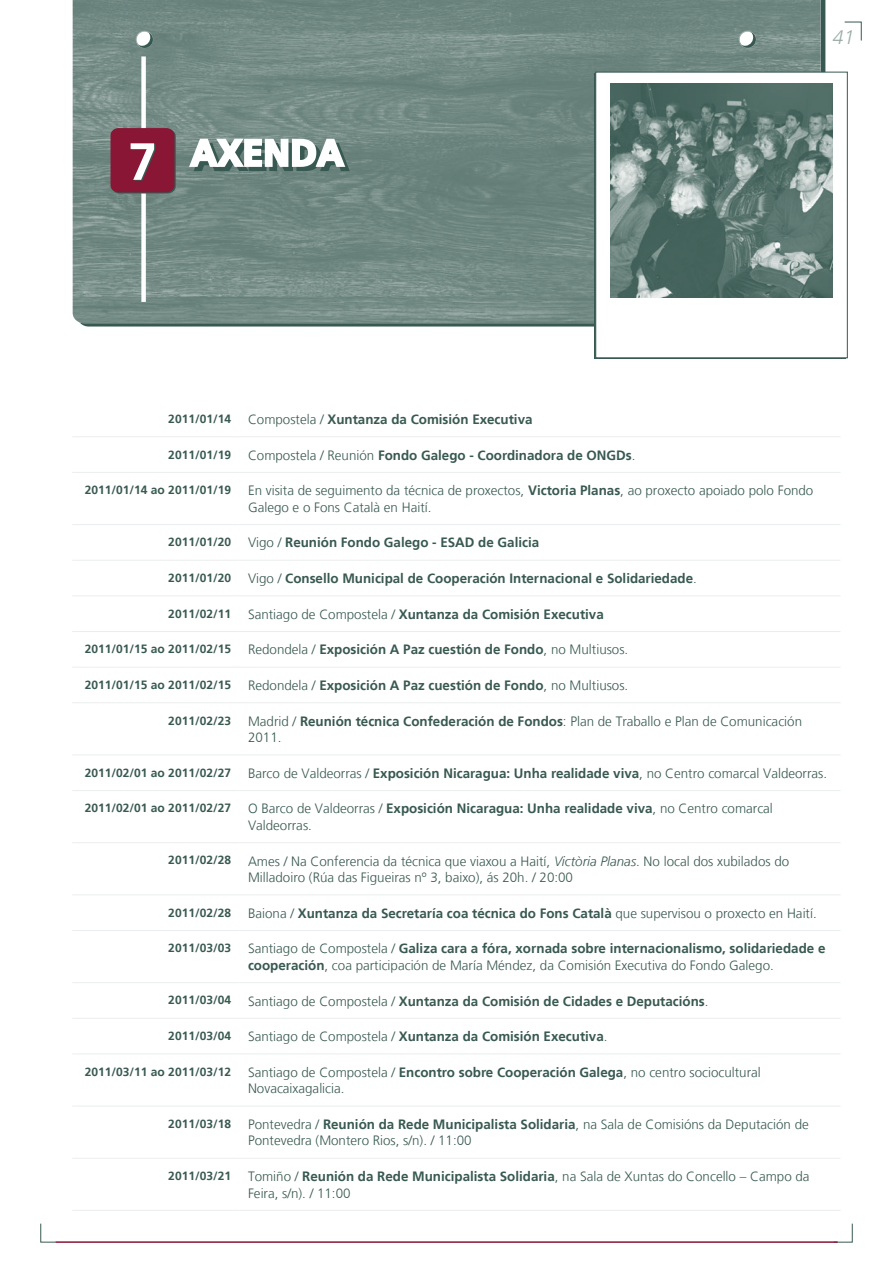
<style>
.page{position:relative;width:893px;height:1263px;background:#fff}
.page>*{position:absolute;margin:0;border:0;box-sizing:border-box;transform-origin:0 0}
.t1{font:700 36px "Frutiger";color:#fff}
.t2{font:italic 300 19.5px "Frutiger";color:#9baca8}
.t3{font:300 13.5px/16.5px "Frutiger";color:#385951}
.t4{font:700 13.5px "Frutiger";color:#385951}
.t5{font:700 12px "Frutiger";color:#385951}
.s1{font-size:52.35px}
.s2{color:#385951}
.s3{font-weight:300}
.s4{font-weight:700}
.s5{font-style:italic}
</style>
<div class="page">
<svg style="left:40px;top:1223px;width:15px;height:20px"></svg>
<svg style="left:838px;top:1223px;width:15px;height:20px"></svg>
<hr style="left:55px;top:1241px;width:783px;height:2px;background:#891635">
<svg style="left:844px;top:21px;width:18px;height:20px"></svg>
<img style="left:73px;top:0;width:748px;height:323px">
<div style="left:136px;top:31px;width:17px;height:17px;border:1px solid #9baca8;border-radius:50%"></div>
<svg style="left:138px;top:32px;width:15px;height:16px"></svg>
<div style="left:141px;top:56px;width:5px;height:246px;background:#fff"></div>
<div style="left:739px;top:31px;width:17px;height:17px;border:1px solid #9baca8;border-radius:50%"></div>
<svg style="left:741px;top:32px;width:15px;height:16px"></svg>
<svg style="left:187px;top:127px;width:165px;height:49px"></svg>
<div style="left:111px;top:128px;width:65px;height:65px;background:#891635"></div>
<hr style="left:72px;top:436px;width:168px;height:1px;background:#ebeeee">
<hr style="left:240px;top:436px;width:600px;height:1px;background:#ebeeee">
<hr style="left:72px;top:472px;width:168px;height:1px;background:#ebeeee">
<hr style="left:240px;top:472px;width:600px;height:1px;background:#ebeeee">
<hr style="left:72px;top:524px;width:168px;height:1px;background:#ebeeee">
<hr style="left:240px;top:524px;width:600px;height:1px;background:#ebeeee">
<hr style="left:72px;top:560px;width:168px;height:1px;background:#ebeeee">
<hr style="left:240px;top:560px;width:600px;height:1px;background:#ebeeee">
<hr style="left:72px;top:595px;width:168px;height:1px;background:#ebeeee">
<hr style="left:240px;top:595px;width:600px;height:1px;background:#ebeeee">
<hr style="left:72px;top:631px;width:168px;height:1px;background:#ebeeee">
<hr style="left:240px;top:631px;width:600px;height:1px;background:#ebeeee">
<hr style="left:72px;top:667px;width:168px;height:1px;background:#ebeeee">
<hr style="left:240px;top:667px;width:600px;height:1px;background:#ebeeee">
<hr style="left:72px;top:702px;width:168px;height:1px;background:#ebeeee">
<hr style="left:240px;top:702px;width:600px;height:1px;background:#ebeeee">
<hr style="left:72px;top:754px;width:168px;height:1px;background:#ebeeee">
<hr style="left:240px;top:754px;width:600px;height:1px;background:#ebeeee">
<hr style="left:72px;top:790px;width:168px;height:1px;background:#ebeeee">
<hr style="left:240px;top:790px;width:600px;height:1px;background:#ebeeee">
<hr style="left:72px;top:842px;width:168px;height:1px;background:#ebeeee">
<hr style="left:240px;top:842px;width:600px;height:1px;background:#ebeeee">
<hr style="left:72px;top:894px;width:168px;height:1px;background:#ebeeee">
<hr style="left:240px;top:894px;width:600px;height:1px;background:#ebeeee">
<hr style="left:72px;top:930px;width:168px;height:1px;background:#ebeeee">
<hr style="left:240px;top:930px;width:600px;height:1px;background:#ebeeee">
<hr style="left:72px;top:982px;width:168px;height:1px;background:#ebeeee">
<hr style="left:240px;top:982px;width:600px;height:1px;background:#ebeeee">
<hr style="left:72px;top:1018px;width:168px;height:1px;background:#ebeeee">
<hr style="left:240px;top:1018px;width:600px;height:1px;background:#ebeeee">
<hr style="left:72px;top:1053px;width:168px;height:1px;background:#ebeeee">
<hr style="left:240px;top:1053px;width:600px;height:1px;background:#ebeeee">
<hr style="left:72px;top:1106px;width:168px;height:1px;background:#ebeeee">
<hr style="left:240px;top:1106px;width:600px;height:1px;background:#ebeeee">
<hr style="left:72px;top:1158px;width:168px;height:1px;background:#ebeeee">
<hr style="left:240px;top:1158px;width:600px;height:1px;background:#ebeeee">
<hr style="left:72px;top:1210px;width:168px;height:1px;background:#ebeeee">
<hr style="left:240px;top:1210px;width:600px;height:1px;background:#ebeeee">
<div style="left:596px;top:72px;width:251px;height:286px;background:#fff"></div>
<img style="left:611px;top:84px;width:221px;height:213px">
<h1 class="t1" style="left:128px;top:132px;width:94px"><span class="s1">7</span> AXENDA<span class="s2">AXENDA</span></h1>
<h2 class="t2" style="left:833px;top:26px;width:23px">41</h2>
<p class="t5" style="left:168px;top:412px;width:64px">2011/01/14</p>
<p class="t4" style="left:248px;top:411px;width:286px"><span class="s3">Compostela /</span> Xuntanza da Comisión Executiva</p>
<p class="t5" style="left:168px;top:447px;width:64px">2011/01/19</p>
<p class="t4" style="left:248px;top:447px;width:389px"><span class="s3">Compostela / Reunión</span> Fondo Galego - Coordinadora de ONGDs<span class="s3">.</span></p>
<p class="t5" style="left:85px;top:483px;width:148px">2011/01/14 ao 2011/01/19</p>
<p class="t3" style="left:248px;top:483px;width:567px">En visita de seguimento da técnica de proxectos, <span class="s4">Victoria Planas</span>, ao proxecto apoiado polo Fondo<br>Galego e o Fons Català en Haití.</p>
<p class="t5" style="left:168px;top:535px;width:64px">2011/01/20</p>
<p class="t4" style="left:248px;top:535px;width:202px"><span class="s3">Vigo /</span> Reunión Fondo Galego - ESAD</p>
<p class="t4" style="left:478px;top:535px;width:62px">de Galicia</p>
<p class="t5" style="left:168px;top:571px;width:64px">2011/01/20</p>
<p class="t4" style="left:248px;top:570px;width:450px"><span class="s3">Vigo /</span> Consello Municipal de Cooperación Internacional e Solidariedade<span class="s3">.</span></p>
<p class="t5" style="left:168px;top:606px;width:64px">2011/02/11</p>
<p class="t4" style="left:248px;top:606px;width:357px"><span class="s3">Santiago de Compostela /</span> Xuntanza da Comisión Executiva</p>
<p class="t5" style="left:85px;top:642px;width:148px">2011/01/15 ao 2011/02/15</p>
<p class="t4" style="left:248px;top:642px;width:382px"><span class="s3">Redondela /</span> Exposición A Paz cuestión de Fondo<span class="s3">, no Multiusos.</span></p>
<p class="t5" style="left:85px;top:678px;width:148px">2011/01/15 ao 2011/02/15</p>
<p class="t4" style="left:248px;top:677px;width:382px"><span class="s3">Redondela /</span> Exposición A Paz cuestión de Fondo<span class="s3">, no Multiusos.</span></p>
<p class="t5" style="left:168px;top:713px;width:64px">2011/02/23</p>
<p class="t3" style="left:248px;top:713px;width:555px">Madrid / <span class="s4">Reunión técnica Confederación de Fondos</span>: Plan de Traballo e Plan de Comunicación<br>2011.</p>
<p class="t5" style="left:85px;top:765px;width:148px">2011/02/01 ao 2011/02/27</p>
<p class="t3" style="left:248px;top:765px;width:581px">Barco de Valdeorras / <span class="s4">Exposición Nicaragua: Unha realidade viva</span>, no Centro comarcal Valdeorras.</p>
<p class="t5" style="left:85px;top:801px;width:148px">2011/02/01 ao 2011/02/27</p>
<p class="t3" style="left:248px;top:801px;width:526px">O Barco de Valdeorras / <span class="s4">Exposición Nicaragua: Unha realidade viva</span>, no Centro comarcal<br>Valdeorras.</p>
<p class="t5" style="left:168px;top:853px;width:64px">2011/02/28</p>
<p class="t3" style="left:248px;top:853px;width:543px">Ames / Na Conferencia da técnica que viaxou a Haití, <span class="s5">Victòria Planas</span>. No local dos xubilados do<br>Milladoiro (Rúa das Figueiras nº 3, baixo), ás 20h. / 20:00</p>
<p class="t5" style="left:168px;top:905px;width:64px">2011/02/28</p>
<p class="t4" style="left:248px;top:905px;width:570px"><span class="s3">Baiona /</span> Xuntanza da Secretaría coa técnica do Fons Català <span class="s3">que supervisou o proxecto en Haití.</span></p>
<p class="t5" style="left:168px;top:941px;width:64px">2011/03/03</p>
<p class="t3" style="left:248px;top:941px;width:579px">Santiago de Compostela / <span class="s4">Galiza cara a fóra, xornada sobre internacionalismo, solidariedade e cooperación</span>, coa participación de María Méndez, da Comisión Executiva do Fondo Galego.</p>
<p class="t5" style="left:168px;top:993px;width:64px">2011/03/04</p>
<p class="t4" style="left:248px;top:993px;width:462px"><span class="s3">Santiago de Compostela /</span> Xuntanza da Comisión de Cidades e Deputacións<span class="s3">.</span></p>
<p class="t5" style="left:168px;top:1029px;width:64px">2011/03/04</p>
<p class="t4" style="left:248px;top:1028px;width:361px"><span class="s3">Santiago de Compostela /</span> Xuntanza da Comisión Executiva<span class="s3">.</span></p>
<p class="t5" style="left:85px;top:1064px;width:148px">2011/03/11 ao 2011/03/12</p>
<p class="t3" style="left:248px;top:1064px;width:514px">Santiago de Compostela / <span class="s4">Encontro sobre Cooperación Galega</span>, no centro sociocultural<br>Novacaixagalicia.</p>
<p class="t5" style="left:168px;top:1116px;width:64px">2011/03/18</p>
<p class="t3" style="left:248px;top:1116px;width:562px">Pontevedra / <span class="s4">Reunión da Rede Municipalista Solidaria</span>, na Sala de Comisións da Deputación de<br>Pontevedra (Montero Rios, s/n). / 11:00</p>
<p class="t5" style="left:168px;top:1169px;width:64px">2011/03/21</p>
<p class="t3" style="left:248px;top:1168px;width:563px">Tomiño / <span class="s4">Reunión da Rede Municipalista Solidaria</span>, na Sala de Xuntas do Concello – Campo da<br>Feira, s/n). / 11:00</p>
</div>
